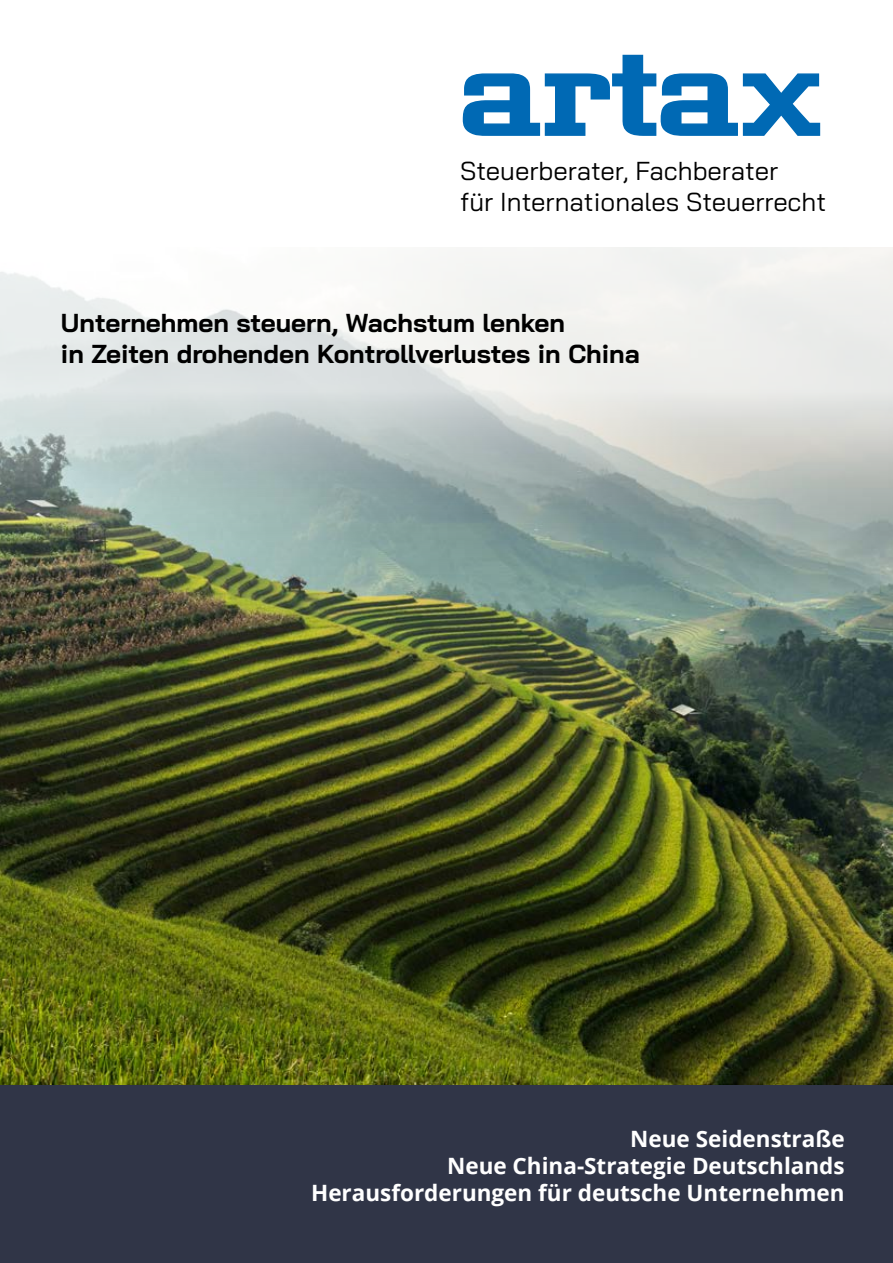
<style>
.page{position:relative;width:893px;height:1263px;background:#fff}
.page>*{position:absolute;margin:0;border:0;box-sizing:border-box;transform-origin:0 0}
.t1{font:700 25.95px/31px "Bai Jamjuree";color:#000}
.t2{font:25.95px/31px "Bai Jamjuree";color:#000}
.t3{font:700 22.5px/27px "Open Sans";color:#fff;text-align:right}
</style>
<div class="page">
<div style="left:0;top:248px;width:893px;height:1015px;background:#303547"></div>
<img style="left:0;top:604px;width:893px;height:480px">
<svg style="left:0;top:247px;width:893px;height:357px"></svg>
<svg style="left:463px;top:55px;width:357px;height:81px"></svg>
<p class="t2" style="left:460px;top:155px;width:368px">Steuerberater, Fachberater<br>für Internationales Steuerrecht</p>
<p class="t1" style="left:61px;top:308px;width:580px">Unternehmen steuern, Wachstum lenken<br>in Zeiten drohenden Kontrollverlustes in China</p>
<p class="t3" style="left:311px;top:1125px;width:535px">Neue Seidenstraße<br>Neue China-Strategie Deutschlands<br>Herausforderungen für deutsche Unternehmen</p>
</div>
